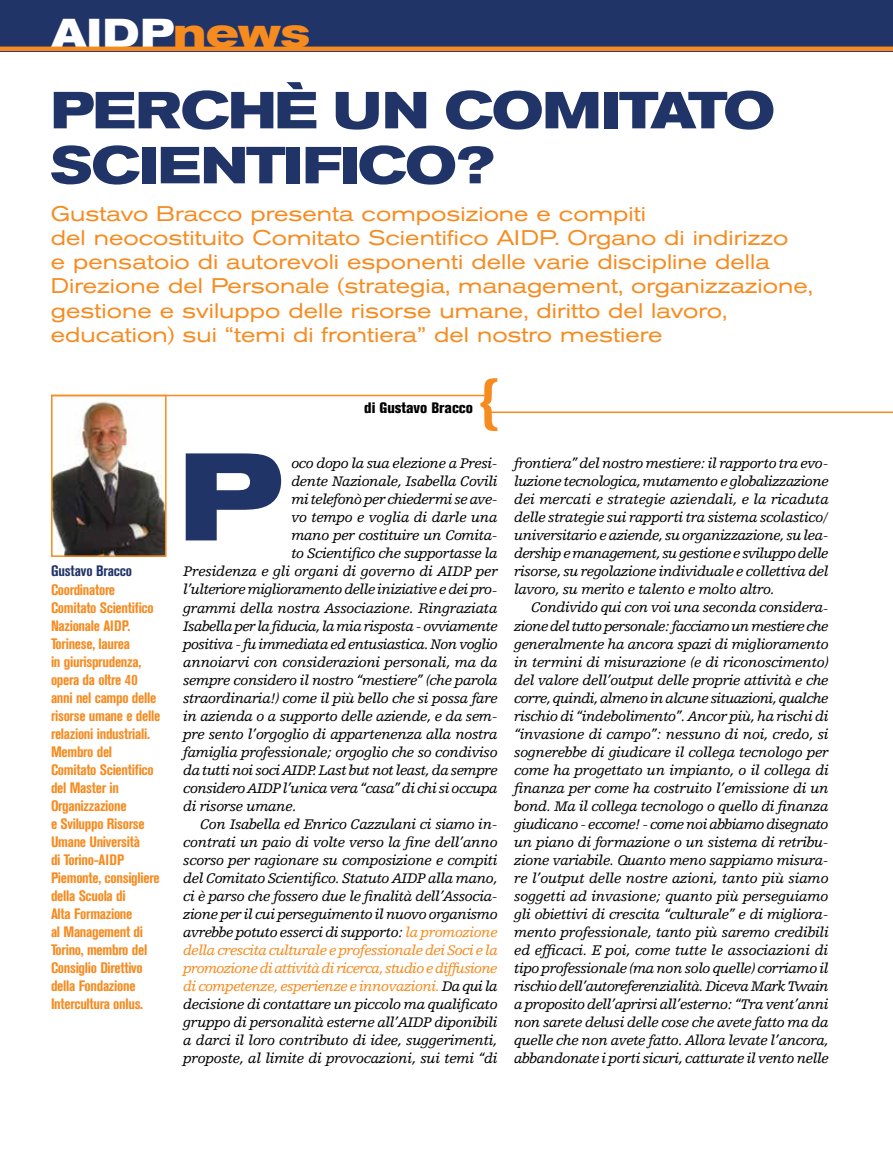
<style>
.page{position:relative;width:893px;height:1149px;background:#fff}
.page>*{position:absolute;margin:0;border:0;box-sizing:border-box;transform-origin:0 0}
.t1{font:700 expanded 123px "Akzidenz Grotesk BE";color:#213468}
.t2{font:500 expanded 57.6px "Akzidenz Grotesk BE";color:#f68b1f}
.t3{font:700 expanded 51.6px/54.9px "Akzidenz Grotesk BE";letter-spacing:-.02em;color:#213468}
.t4{font:700 expanded 39.9px "Akzidenz Grotesk BE";color:#fff}
.t5{font:expanded 21px/24px "Akzidenz Grotesk BE";color:#f68b1f}
.t6{font:700 condensed 15px/18px "Akzidenz Grotesk BE";letter-spacing:-.02em;color:#f68b1f;scale:1.05 1}
.t7{font:800 condensed 15px "Akzidenz Grotesk BE";color:#000}
.t8{font:700 condensed 15px "Akzidenz Grotesk BE";letter-spacing:-.01em;color:#213468;scale:1.05 1}
.t9{font:italic 14.7px/18px "Humanist Slabserif 712 BT";letter-spacing:-.02em;color:#000;text-align:justify}
.t10{font:italic 14.7px "Humanist Slabserif 712 BT";letter-spacing:-.03em;color:#f68b1f}
.s1{color:#f68b1f}
.s2{color:#000}
</style>
<div class="page">
<img style="left:54px;top:401px;width:110px;height:152px">
<div style="left:51px;top:394px;width:116px;height:162px;border:2px solid #f68b1f"></div>
<hr style="left:51px;top:394px;width:439px;height:2px;background:#f68b1f">
<hr style="left:490px;top:411px;width:403px;height:2px;background:#f68b1f">
<div style="left:0;top:0;width:893px;height:51px;background:#213468"></div>
<hr style="left:0;top:47px;width:893px;height:4px;background:#f68b1f">
<h3 class="t4" style="left:51px;top:10px;width:260px">AIDP<span class="s1">news</span></h3>
<h3 class="t3" style="left:51px;top:84px;width:726px">PERCHÈ UN COMITATO<br>SCIENTIFICO?</h3>
<p class="t5" style="left:51px;top:202px;width:764px">Gustavo Bracco presenta composizione e compiti<br>del neocostituito Comitato Scientifico AIDP. Organo di indirizzo<br>e pensatoio di autorevoli esponenti delle varie discipline della Direzione del Personale (strategia, management, organizzazione, gestione e sviluppo delle risorse umane, diritto del lavoro, education) sui “temi di frontiera” del nostro mestiere</p>
<p class="t8" style="left:51px;top:562px;width:79px">Gustavo Bracco</p>
<p class="t6" style="left:51px;top:580px;width:106px">Coordinatore<br>Comitato Scientifico<br>Nazionale AIDP.<br>Torinese, laurea<br>in giurisprudenza, opera da oltre 40 anni nel campo delle risorse umane e delle relazioni industriali.<br>Membro del<br>Comitato Scientifico del Master in<br>Organizzazione<br>e Sviluppo Risorse<br>Umane Università<br>di Torino-AIDP<br>Piemonte, consigliere della Scuola di<br>Alta Formazione<br>al Management di<br>Torino, membro del<br>Consiglio Direttivo della Fondazione<br>Intercultura onlus.</p>
<h2 class="t2" style="left:477px;top:368px;width:22px">{</h2>
<p class="t9" style="left:292px;top:454px;width:208px">oco dopo la sua elezione a Presi-</p>
<p class="t9" style="left:292px;top:472px;width:208px">dente Nazionale, Isabella Covili</p>
<p class="t9" style="left:292px;top:490px;width:208px">mi telefonò per chiedermi se ave-</p>
<p class="t9" style="left:292px;top:508px;width:208px">vo tempo e voglia di darle una</p>
<p class="t9" style="left:292px;top:526px;width:208px">mano per costituire un Comita-</p>
<p class="t9" style="left:292px;top:544px;width:208px">to Scientifico che supportasse la</p>
<p class="t9" style="left:184px;top:562px;width:316px">Presidenza e gli organi di governo di AIDP per</p>
<p class="t9" style="left:184px;top:580px;width:316px">l’ulteriore miglioramento delle iniziative e dei pro-</p>
<p class="t9" style="left:184px;top:598px;width:316px">grammi della nostra Associazione. Ringraziata</p>
<p class="t9" style="left:184px;top:616px;width:316px">Isabella per la fiducia, la mia risposta - ovviamente</p>
<p class="t9" style="left:184px;top:634px;width:316px">positiva - fu immediata ed entusiastica. Non voglio</p>
<p class="t9" style="left:184px;top:652px;width:316px">annoiarvi con considerazioni personali, ma da</p>
<p class="t9" style="left:184px;top:670px;width:316px">sempre considero il nostro “mestiere” (che parola</p>
<p class="t9" style="left:184px;top:688px;width:316px">straordinaria!) come il più bello che si possa fare</p>
<p class="t9" style="left:184px;top:706px;width:316px">in azienda o a supporto delle aziende, e da sem-</p>
<p class="t9" style="left:184px;top:724px;width:316px">pre sento l’orgoglio di appartenenza alla nostra</p>
<p class="t9" style="left:184px;top:742px;width:316px">famiglia professionale; orgoglio che so condiviso</p>
<p class="t9" style="left:184px;top:760px;width:316px">da tutti noi soci AIDP. Last but not least, da sempre</p>
<p class="t9" style="left:184px;top:778px;width:316px">considero AIDP l’unica vera “casa” di chi si occupa</p>
<p class="t9" style="left:184px;top:796px;width:115px">di risorse umane.</p>
<p class="t9" style="left:201px;top:814px;width:299px">Con Isabella ed Enrico Cazzulani ci siamo in-</p>
<p class="t9" style="left:184px;top:832px;width:316px">contrati un paio di volte verso la fine dell’anno</p>
<p class="t9" style="left:184px;top:850px;width:316px">scorso per ragionare su composizione e compiti</p>
<p class="t9" style="left:184px;top:868px;width:316px">del Comitato Scientifico. Statuto AIDP alla mano,</p>
<p class="t9" style="left:184px;top:886px;width:316px">ci è parso che fossero due le finalità dell’Associa-</p>
<p class="t9" style="left:184px;top:904px;width:316px">zione per il cui perseguimento il nuovo organismo</p>
<p class="t9" style="left:184px;top:922px;width:316px">avrebbe potuto esserci di supporto: <span class="s1">la promozione</span></p>
<p class="t10" style="left:184px;top:940px;width:316px">della crescita culturale e professionale dei Soci e la</p>
<p class="t10" style="left:184px;top:958px;width:316px">promozione di attività di ricerca, studio e diffusione</p>
<p class="t10" style="left:184px;top:976px;width:316px">di competenze, esperienze e innovazioni. <span class="s2">Da qui la</span></p>
<p class="t9" style="left:184px;top:994px;width:316px">decisione di contattare un piccolo ma qualificato</p>
<p class="t9" style="left:184px;top:1012px;width:316px">gruppo di personalità esterne all’AIDP diponibili</p>
<p class="t9" style="left:184px;top:1030px;width:316px">a darci il loro contributo di idee, suggerimenti,</p>
<p class="t9" style="left:184px;top:1048px;width:316px">proposte, al limite di provocazioni, sui temi “di</p>
<p class="t7" style="left:364px;top:398px;width:110px">di Gustavo Bracco</p>
<h1 class="t1" style="left:178px;top:426px;width:104px">P</h1>
<p class="t9" style="left:514px;top:454px;width:316px">frontiera” del nostro mestiere: il rapporto tra evo&shy;luzione tecnologica, mutamento e globalizzazione dei mercati e strategie aziendali, e la ricaduta delle strategie sui rapporti tra sistema scolastico/ universitario e aziende, su organizzazione, su lea&shy;dership e management, su gestione e sviluppo delle risorse, su regolazione individuale e collettiva del lavoro, su merito e talento e molto altro.</p>
<p class="t9" style="left:514px;top:598px;width:316px;text-indent:17px">Condivido qui con voi una seconda considera&shy;zione del tutto personale: facciamo un mestiere che generalmente ha ancora spazi di miglioramento in termini di misurazione (e di riconoscimento) del valore dell’output delle proprie attività e che corre, quindi, almeno in alcune situazioni, qualche rischio di “indebolimento”. Ancor più, ha rischi di “invasione di campo”: nessuno di noi, credo, si sognerebbe di giudicare il collega tecnologo per come ha progettato un impianto, o il collega di finanza per come ha costruito l’emissione di un bond. Ma il collega tecnologo o quello di finanza giudicano - eccome! - come noi abbiamo disegnato un piano di formazione o un sistema di retribu&shy;zione variabile. Quanto meno sappiamo misura&shy;re l’output delle nostre azioni, tanto più siamo soggetti ad invasione; quanto più perseguiamo gli obiettivi di crescita “culturale” e di migliora&shy;mento professionale, tanto più saremo credibili ed efficaci. E poi, come tutte le associazioni di tipo professionale (ma non solo quelle) corriamo il rischio dell’autoreferenzialità. Diceva Mark Twain a proposito dell’aprirsi all’esterno: “Tra vent’anni non sarete delusi delle cose che avete fatto ma da quelle che non avete fatto. Allora levate l’ancora, abbandonate i porti sicuri, catturate il vento nelle</p>
</div>
